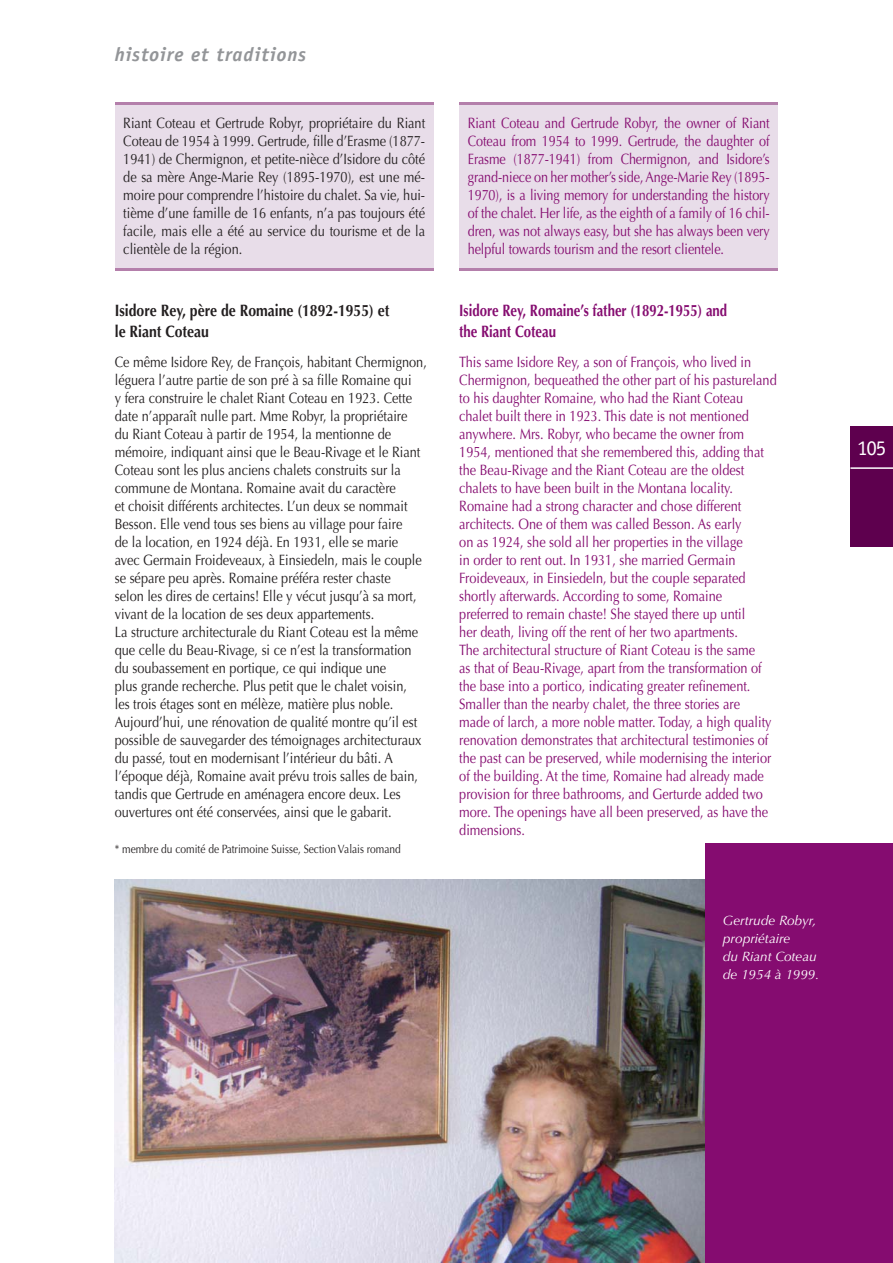
<style>
.page{position:relative;width:893px;height:1263px;background:#fff}
.page>*{position:absolute;margin:0;border:0;box-sizing:border-box;transform-origin:0 0}
.t1{font:21px "Officina Sans";color:#fff}
.t2{font:italic 700 19.5px "Officina Sans";letter-spacing:.05em;color:#939598}
.t3{font:700 16.5px/21px "Optima";color:#850c70;scale:.8 1}
.t4{font:700 16.5px/21px "Optima";color:#231f20;scale:.85 1}
.t5{font:15px/18px "Optima";color:#231f20;scale:.85 1}
.t6{font:15px/18px "Optima";color:#850c70;scale:.85 1}
.t7{font:15px/18px "Optima";color:#850c70;text-align:justify;scale:.84 1}
.t8{font:italic 13.5px/18px "Optima";color:#fff}
.t9{font:12px "Optima";color:#231f20;scale:.85 1}
</style>
<div class="page">
<div style="left:850px;top:427px;width:43px;height:120px;background:#5e004e"></div>
<hr style="left:850px;top:467px;width:43px;height:2px;background:#fff">
<img style="left:115px;top:880px;width:591px;height:383px">
<div style="left:706px;top:844px;width:187px;height:419px;background:#850c70"></div>
<div style="left:115px;top:102px;width:319px;height:168px;background:#e8dde9"></div>
<hr style="left:115px;top:102px;width:319px;height:2px;background:#b47fab">
<hr style="left:115px;top:268px;width:319px;height:2px;background:#b47fab">
<div style="left:459px;top:102px;width:319px;height:168px;background:#e8dde9"></div>
<hr style="left:459px;top:102px;width:319px;height:2px;background:#b47fab">
<hr style="left:459px;top:268px;width:319px;height:2px;background:#b47fab">
<h2 class="t2" style="left:115px;top:47px;width:193px">histoire et traditions</h2>
<p class="t5" style="left:123px;top:116px;width:357px;text-align:justify">Riant Coteau et Gertrude Robyr, propriétaire du Riant Coteau de 1954 à 1999. Gertrude, fille d’Erasme (1877- 1941) de Chermignon, et petite-nièce d’Isidore du côté de sa mère Ange-Marie Rey (1895-1970), est une mé&shy;moire pour comprendre l’histoire du chalet. Sa vie, hui&shy;tième d’une famille de 16 enfants, n’a pas toujours été facile, mais elle a été au service du tourisme et de la clientèle de la région.</p>
<p class="t7" style="left:468px;top:116px;width:361px">Riant Coteau and Gertrude Robyr, the owner of Riant Coteau from 1954 to 1999. Gertrude, the daughter of Erasme (1877-1941) from Chermignon, and Isidore’s grand-niece on her mother’s side, Ange-Marie Rey (1895- 1970), is a living memory for understanding the history of the chalet. Her life, as the eighth of a family of 16 chil&shy;dren, was not always easy, but she has always been very helpful towards tourism and the resort clientele.</p>
<p class="t4" style="left:115px;top:301px;width:325px">Isidore Rey, père de Romaine (1892-1955) et le Riant Coteau</p>
<p class="t5" style="left:115px;top:354px;width:369px">Ce même Isidore Rey, de François, habitant Chermignon, léguera l’autre partie de son pré à sa fille Romaine qui<br>y fera construire le chalet Riant Coteau en 1923. Cette date n’apparaît nulle part. Mme Robyr, la propriétaire<br>du Riant Coteau à partir de 1954, la mentionne de mémoire, indiquant ainsi que le Beau-Rivage et le Riant Coteau sont les plus anciens chalets construits sur la commune de Montana. Romaine avait du caractère<br>et choisit différents architectes. L’un deux se nommait Besson. Elle vend tous ses biens au village pour faire<br>de la location, en 1924 déjà. En 1931, elle se marie avec Germain Froideveaux, à Einsiedeln, mais le couple se sépare peu après. Romaine préféra rester chaste<br>selon les dires de certains! Elle y vécut jusqu’à sa mort, vivant de la location de ses deux appartements.<br>La structure architecturale du Riant Coteau est la même que celle du Beau-Rivage, si ce n’est la transformation du soubassement en portique, ce qui indique une<br>plus grande recherche. Plus petit que le chalet voisin,<br>les trois étages sont en mélèze, matière plus noble.<br>Aujourd’hui, une rénovation de qualité montre qu’il est possible de sauvegarder des témoignages architecturaux du passé, tout en modernisant l’intérieur du bâti. A l’époque déjà, Romaine avait prévu trois salles de bain, tandis que Gertrude en aménagera encore deux. Les ouvertures ont été conservées, ainsi que le gabarit.</p>
<p class="t9" style="left:115px;top:844px;width:338px">* membre du comité de Patrimoine Suisse, Section Valais romand</p>
<p class="t3" style="left:459px;top:301px;width:337px">Isidore Rey, Romaine’s father (1892-1955) and the Riant Coteau</p>
<p class="t6" style="left:459px;top:354px;width:375px">This same Isidore Rey, a son of François, who lived in Chermignon, bequeathed the other part of his pastureland to his daughter Romaine, who had the Riant Coteau chalet built there in 1923. This date is not mentioned anywhere. Mrs. Robyr, who became the owner from 1954, mentioned that she remembered this, adding that the Beau-Rivage and the Riant Coteau are the oldest chalets to have been built in the Montana locality.<br>Romaine had a strong character and chose different architects. One of them was called Besson. As early<br>on as 1924, she sold all her properties in the village<br>in order to rent out. In 1931, she married Germain Froideveaux, in Einsiedeln, but the couple separated shortly afterwards. According to some, Romaine<br>preferred to remain chaste! She stayed there up until<br>her death, living off the rent of her two apartments.<br>The architectural structure of Riant Coteau is the same<br>as that of Beau-Rivage, apart from the transformation of the base into a portico, indicating greater refinement.<br>Smaller than the nearby chalet, the three stories are<br>made of larch, a more noble matter. Today, a high quality renovation demonstrates that architectural testimonies of the past can be preserved, while modernising the interior of the building. At the time, Romaine had already made provision for three bathrooms, and Gerturde added two more. The openings have all been preserved, as have the dimensions.</p>
<p class="t8" style="left:723px;top:913px;width:98px">Gertrude Robyr, propriétaire<br>du Riant Coteau de 1954 à 1999.</p>
<h1 class="t1" style="left:857px;top:439px;width:31px">105</h1>
</div>
